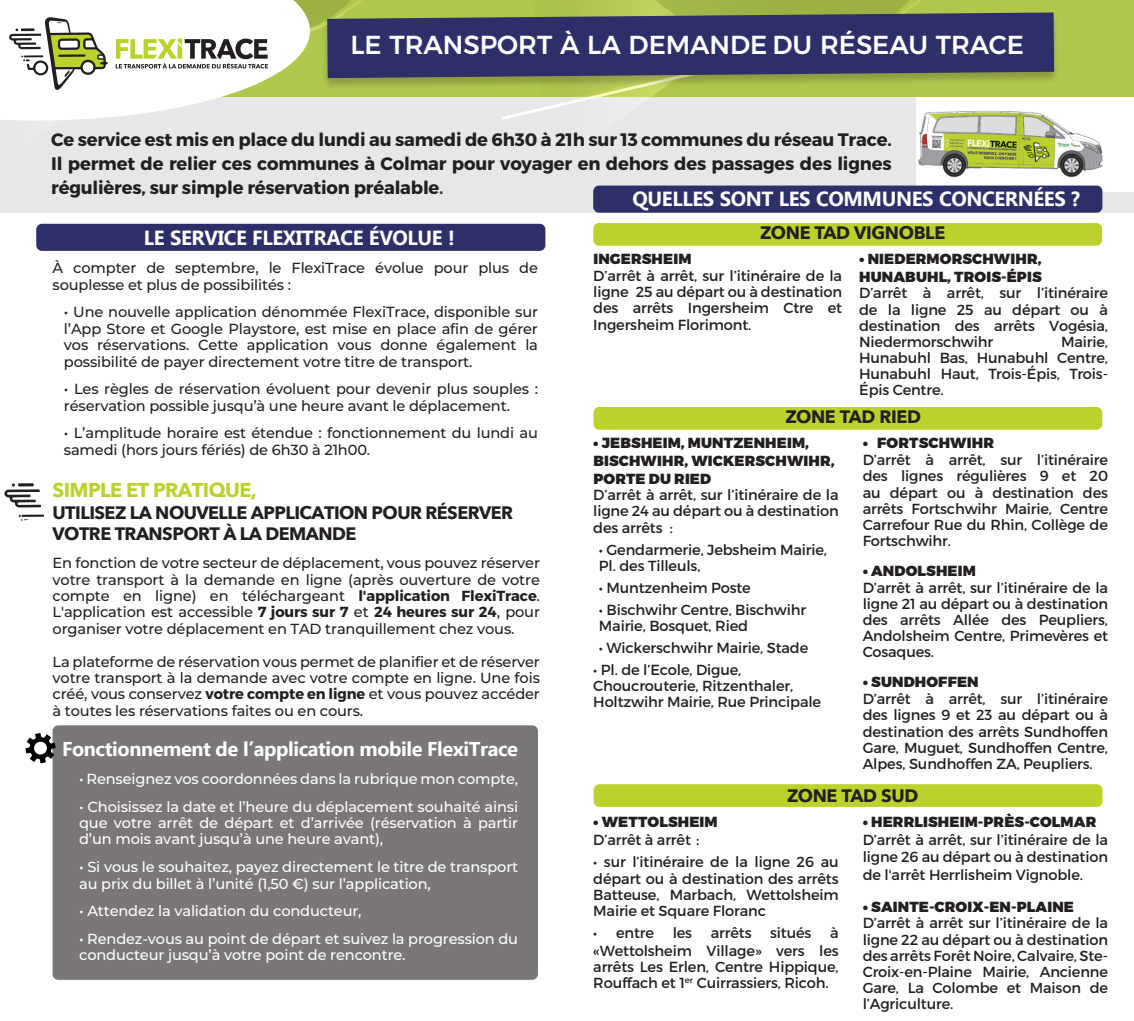
<style>
.page{position:relative;width:1134px;height:1021px;background:#fff}
.page>*{position:absolute;margin:0;border:0;box-sizing:border-box;transform-origin:0 0}
.t1{font:500 26px "Argentum Sans";color:#fff}
.t2{font:700 20.4px "Ebrima";letter-spacing:-.02em;color:#fff}
.t3{font:700 20px "Ebrima";letter-spacing:-.02em;color:#fff}
.t4{font:700 20px "Avenir Next";letter-spacing:-.03em;color:#bcd12c}
.t5{font:700 18px/24px "Montserrat";letter-spacing:-.01em;color:#231f20;text-align:justify}
.t6{font:700 18px/21.6px "Avenir Next";letter-spacing:-.03em;color:#231f20}
.t7{font:14.6px/16.2px "Montserrat";letter-spacing:-.01em;color:#231f20;text-align:justify}
.t8{font:500 14.6px/16.4px "Montserrat";letter-spacing:-.01em;color:#231f20;text-align:justify}
.t9{font:500 14.6px/16.4px "Montserrat";letter-spacing:-.01em;color:#fff}
.t10{font:900 14.6px/17.6px "Montserrat";letter-spacing:.01em;color:#231f20}
.s1{color:#3b4641}
.s2{font-weight:700}
</style>
<div class="page">
<div style="left:0;top:88px;width:1134px;height:125px;background:#e6e7e9"></div>
<div style="left:359px;top:0;width:141px;height:97px;background:#b0c74d"></div>
<div style="left:53px;top:725px;width:485px;height:254px;background:#7b7777;border-radius:6px"></div>
<svg style="left:4px;top:483px;width:40px;height:38px"></svg>
<svg style="left:25px;top:733px;width:30px;height:30px"></svg>
<img style="left:916px;top:97px;width:218px;height:94px">
<div style="left:593px;top:185px;width:509px;height:28px;background:#2e2f68;border-radius:6px"></div>
<svg style="left:500px;top:0;width:627px;height:122px"></svg>
<div style="left:593px;top:223px;width:509px;height:23px;background:#bcd12c;border-radius:6px"></div>
<div style="left:593px;top:407px;width:509px;height:22px;background:#bcd12c;border-radius:6px"></div>
<div style="left:594px;top:784px;width:508px;height:22px;background:#bcd12c;border-radius:6px"></div>
<div style="left:321px;top:12px;width:739px;height:78px;background:#231f20;opacity:.25"></div>
<svg style="left:359px;top:12px;width:695px;height:66px;background:#393c64"></svg>
<div style="left:36px;top:224px;width:509px;height:27px;background:#2e2f68;border-radius:6px"></div>
<svg style="left:0;top:0;width:359px;height:121px"></svg>
<h1 class="t1" style="left:350px;top:25px;width:675px">LE TRANSPORT À LA DEMANDE DU RÉSEAU TRACE</h1>
<p class="t5" style="left:51px;top:128px;width:842px">Ce service est mis en place du lundi au samedi de 6h30 à 21h sur 13 communes du réseau Trace.<br>Il permet de relier ces communes à Colmar pour voyager en dehors des passages des lignes régulières, sur simple réservation préalable<span class="s1">.</span></p>
<h2 class="t2" style="left:632px;top:183px;width:449px">QUELLES SONT LES COMMUNES CONCERNÉES ?</h2>
<p class="t6" style="left:760px;top:221px;width:187px">ZONE TAD VIGNOBLE</p>
<h2 class="t2" style="left:144px;top:221px;width:313px">LE SERVICE FLEXITRACE ÉVOLUE !</h2>
<p class="t8" style="left:53px;top:259px;width:487px">À compter de septembre, le FlexiTrace évolue pour plus de souplesse et plus de possibilités :</p>
<p class="t8" style="left:64px;top:303px;width:476px">• Une nouvelle application dénommée FlexiTrace, disponible sur l’App Store et Google Playstore, est mise en place afin de gérer vos réservations. Cette application vous donne également la possibilité de payer directement votre titre de transport.</p>
<p class="t8" style="left:64px;top:380px;width:476px">• Les règles de réservation évoluent pour devenir plus souples : réservation possible jusqu’à une heure avant le déplacement.</p>
<p class="t8" style="left:64px;top:424px;width:476px">• L’amplitude horaire est étendue : fonctionnement du lundi au samedi (hors jours fériés) de 6h30 à 21h00.</p>
<h3 class="t4" style="left:53px;top:473px;width:206px">SIMPLE ET PRATIQUE,</h3>
<p class="t6" style="left:53px;top:501px;width:462px">UTILISEZ LA NOUVELLE APPLICATION POUR RÉSERVER<br>VOTRE TRANSPORT À LA DEMANDE</p>
<p class="t8" style="left:53px;top:554px;width:489px">En fonction de votre secteur de déplacement, vous pouvez réserver votre transport à la demande en ligne (après ouverture de votre compte en ligne) en téléchargeant <span class="s2">l'application FlexiTrace</span>.<br>L'application est accessible <span class="s2">7 jours sur 7</span> et <span class="s2">24 heures sur 24</span>, pour organiser votre déplacement en TAD tranquillement chez vous.</p>
<p class="t8" style="left:53px;top:652px;width:489px">La plateforme de réservation vous permet de planifier et de réserver votre transport à la demande avec votre compte en ligne. Une fois créé, vous conservez <span class="s2">votre compte en ligne</span> et vous pouvez accéder à toutes les réservations faites ou en cours.</p>
<h3 class="t3" style="left:62px;top:733px;width:457px">Fonctionnement de l’application mobile FlexiTrace</h3>
<p class="t9" style="left:79px;top:769px;width:441px">• Renseignez vos coordonnées dans la rubrique mon compte,</p>
<p class="t9" style="left:79px;top:797px;width:441px;text-align:justify">• Choisissez la date et l’heure du déplacement souhaité ainsi que votre arrêt de départ et d’arrivée (réservation à partir d’un mois avant jusqu’à une heure avant),</p>
<p class="t9" style="left:79px;top:858px;width:441px">• Si vous le souhaitez, payez directement le titre de transport au prix du billet à l’unité (1,50 €) sur l’application,</p>
<p class="t9" style="left:79px;top:902px;width:284px">• Attendez la validation du conducteur,</p>
<p class="t9" style="left:79px;top:930px;width:441px">• Rendez-vous au point de départ et suivez la progression du conducteur jusqu’à votre point de rencontre.</p>
<p class="t10" style="left:593px;top:251px;width:100px">INGERSHEIM</p>
<p class="t7" style="left:593px;top:267px;width:250px">D’arrêt à arrêt, sur l’itinéraire de la ligne 25 au départ ou à destination des arrêts Ingersheim Ctre et Ingersheim Florimont.</p>
<p class="t10" style="left:859px;top:251px;width:184px">• NIEDERMORSCHWIHR,<br>HUNABUHL, TROIS-ÉPIS</p>
<p class="t7" style="left:859px;top:285px;width:250px">D’arrêt à arrêt, sur l’itinéraire de la ligne 25 au départ ou à destination des arrêts Vogésia, Niedermorschwihr</p>
<p class="t7" style="left:859px;top:334px;width:250px;text-indent:202px">Mairie, Hunabuhl Bas, Hunabuhl Centre, Hunabuhl Haut, Trois-Épis, Trois-Épis Centre.</p>
<p class="t6" style="left:785px;top:405px;width:137px">ZONE TAD RIED</p>
<p class="t10" style="left:593px;top:435px;width:243px">• JEBSHEIM, MUNTZENHEIM,<br>BISCHWIHR, WICKERSCHWIHR,<br>PORTE DU RIED</p>
<p class="t7" style="left:593px;top:486px;width:247px">D’arrêt à arrêt, sur l’itinéraire de la ligne 24 au départ ou à destination des arrêts :</p>
<p class="t7" style="left:599px;top:541px;width:230px">• Gendarmerie, Jebsheim Mairie,<br>Pl. des Tilleuls,</p>
<p class="t7" style="left:599px;top:580px;width:153px">• Muntzenheim Poste</p>
<p class="t7" style="left:599px;top:602px;width:209px">• Bischwihr Centre, Bischwihr<br>Mairie, Bosquet, Ried</p>
<p class="t7" style="left:599px;top:640px;width:211px">• Wickerschwihr Mairie, Stade</p>
<p class="t7" style="left:593px;top:662px;width:229px;text-align:left">• Pl. de l’Ecole, Digue,<br>Choucrouterie, Ritzenthaler,<br>Holtzwihr Mairie, Rue Principale</p>
<p class="t10" style="left:863px;top:435px;width:133px">• FORTSCHWIHR</p>
<p class="t7" style="left:863px;top:451px;width:247px">D’arrêt à arrêt, sur l’itinéraire des lignes régulières 9 et 20 au départ ou à destination des arrêts Fortschwihr Mairie, Centre Carrefour Rue du Rhin, Collège de Fortschwihr.</p>
<p class="t10" style="left:863px;top:562px;width:115px">• ANDOLSHEIM</p>
<p class="t7" style="left:863px;top:579px;width:247px">D’arrêt à arrêt, sur l’itinéraire de la ligne 21 au départ ou à destination des arrêts Allée des Peupliers, Andolsheim Centre, Primevères et Cosaques.</p>
<p class="t10" style="left:863px;top:674px;width:117px">• SUNDHOFFEN</p>
<p class="t7" style="left:863px;top:690px;width:247px">D’arrêt à arrêt, sur l’itinéraire des lignes 9 et 23 au départ ou à destination des arrêts Sundhoffen Gare, Muguet, Sundhoffen Centre, Alpes, Sundhoffen ZA, Peupliers.</p>
<p class="t6" style="left:787px;top:784px;width:133px">ZONE TAD SUD</p>
<p class="t10" style="left:593px;top:813px;width:126px">• WETTOLSHEIM</p>
<p class="t7" style="left:593px;top:831px;width:107px">D’arrêt à arrêt :</p>
<p class="t7" style="left:593px;top:853px;width:247px">• sur l’itinéraire de la ligne 26 au départ ou à destination des arrêts Batteuse, Marbach, Wettolsheim Mairie et Square Floranc</p>
<p class="t7" style="left:593px;top:924px;width:62px">• entre</p>
<p class="t7" style="left:673px;top:924px;width:21px">les</p>
<p class="t7" style="left:711px;top:924px;width:42px">arrêts</p>
<p class="t7" style="left:770px;top:924px;width:43px">situés</p>
<p class="t7" style="left:593px;top:924px;width:247px;text-indent:237px">à «Wettolsheim Village» vers les arrêts Les Erlen, Centre Hippique, Rouffach et 1<sup>er</sup> Cuirrassiers, Ricoh.</p>
<p class="t10" style="left:863px;top:813px;width:235px">• HERRLISHEIM-PRÈS-COLMAR</p>
<p class="t7" style="left:863px;top:830px;width:247px;line-height:17.6px">D’arrêt à arrêt, sur l’itinéraire de la ligne 26 au départ ou à destination de l'arrêt Herrlisheim Vignoble.</p>
<p class="t10" style="left:863px;top:898px;width:213px">• SAINTE-CROIX-EN-PLAINE</p>
<p class="t7" style="left:863px;top:914px;width:247px">D’arrêt à arrêt sur l’itinéraire de la ligne 22 au départ ou à destination des arrêts Forêt Noire, Calvaire, Ste-Croix-en-Plaine Mairie, Ancienne Gare, La Colombe et Maison de l’Agriculture.</p>
</div>
